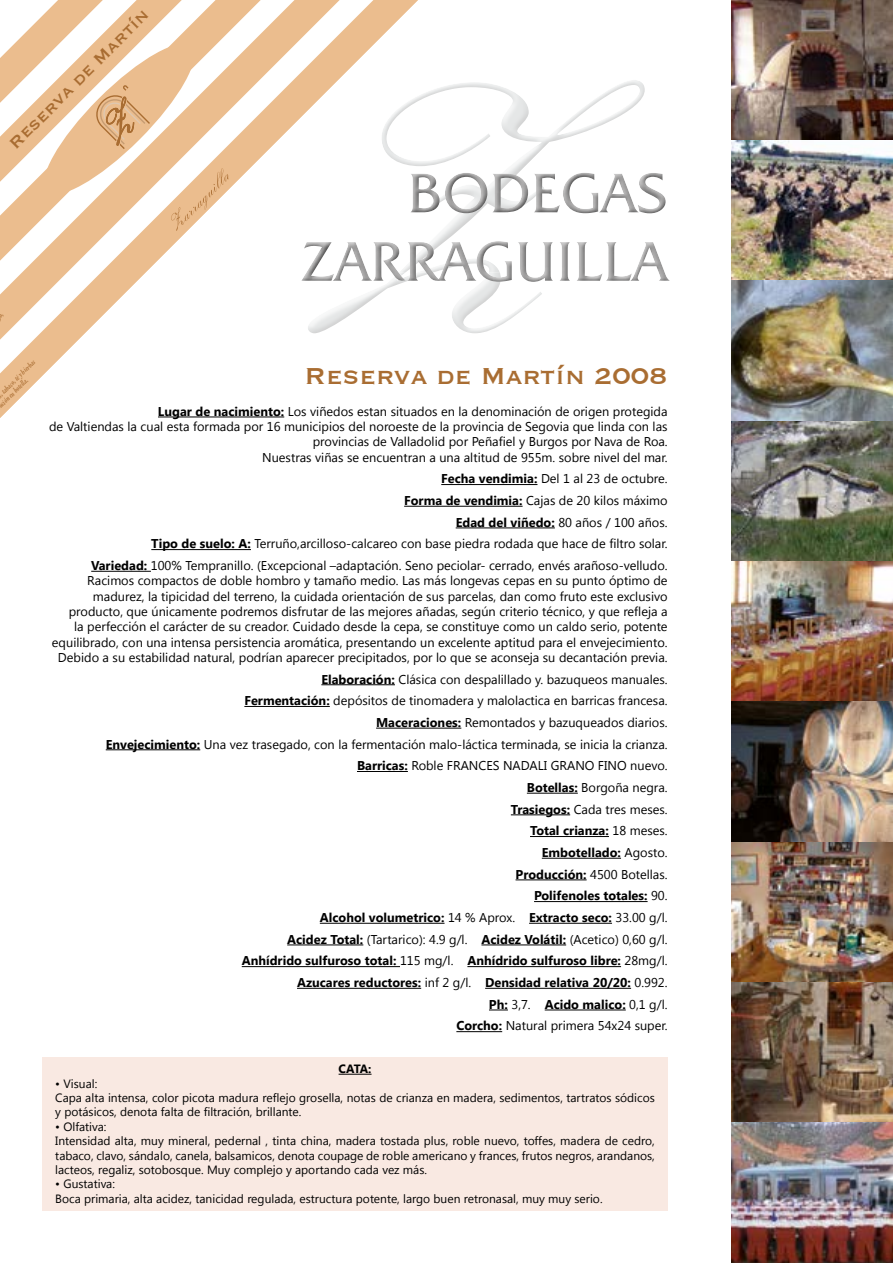
<style>
.page{position:relative;width:893px;height:1263px;background:#fff}
.page>*{position:absolute;margin:0;border:0;box-sizing:border-box;transform-origin:0 0}
.t1{font:57px/68.4px "Friz Quadrata IT Cby BT";color:#b3b2b2;text-align:right}
.t2{font:30px "Copperplate";color:#a96d32}
.t3{font:20.25px "Copperplate";color:#a96d32}
.t4{font:12.75px/21.8px "Segoe UI";color:#000;text-align:right}
.t5{font:12px/14.4px "Segoe UI";color:#000}
.t6{font:700 12px "Segoe UI";color:#000}
.t7{font:italic 600 7.8px/7.9px "Garamond Premr Pro";color:#a96d32;scale:.8 1}
.s1{font-weight:700}
</style>
<div class="page">
<div style="left:307px;top:81px;width:338px;height:253px;background:#000;opacity:.75"></div>
<img style="left:731px;top:0;width:162px;height:140px">
<img style="left:731px;top:140px;width:162px;height:141px">
<img style="left:731px;top:281px;width:162px;height:140px">
<img style="left:731px;top:421px;width:162px;height:140px">
<img style="left:731px;top:561px;width:162px;height:141px">
<img style="left:731px;top:702px;width:162px;height:140px">
<img style="left:731px;top:842px;width:162px;height:140px">
<img style="left:731px;top:982px;width:162px;height:141px">
<img style="left:731px;top:1123px;width:162px;height:140px">
<svg style="left:0;top:0;width:419px;height:418px"></svg>
<svg style="left:0;top:0;width:389px;height:389px"></svg>
<svg style="left:0;top:0;width:349px;height:349px"></svg>
<svg style="left:35px;top:35px;width:194px;height:196px"></svg>
<div style="left:285px;top:158px;width:396px;height:131px;background:#fff"></div>
<div style="left:288px;top:164px;width:398px;height:135px;background:#000;opacity:.75"></div>
<hr style="left:158px;top:417px;width:126px;height:1px;background:#000">
<hr style="left:441px;top:484px;width:96px;height:1px;background:#000">
<hr style="left:404px;top:506px;width:119px;height:1px;background:#000">
<hr style="left:456px;top:527px;width:99px;height:1px;background:#000">
<hr style="left:151px;top:549px;width:100px;height:1px;background:#000">
<hr style="left:91px;top:571px;width:60px;height:1px;background:#000">
<hr style="left:321px;top:684px;width:74px;height:1px;background:#000">
<hr style="left:244px;top:706px;width:86px;height:1px;background:#000">
<hr style="left:376px;top:728px;width:85px;height:1px;background:#000">
<hr style="left:106px;top:749px;width:94px;height:1px;background:#000">
<hr style="left:357px;top:771px;width:51px;height:1px;background:#000">
<hr style="left:527px;top:793px;width:51px;height:1px;background:#000">
<hr style="left:511px;top:814px;width:59px;height:1px;background:#000">
<hr style="left:530px;top:836px;width:79px;height:1px;background:#000">
<hr style="left:542px;top:858px;width:79px;height:1px;background:#000">
<hr style="left:515px;top:879px;width:72px;height:1px;background:#000">
<hr style="left:534px;top:901px;width:114px;height:1px;background:#000">
<hr style="left:320px;top:923px;width:125px;height:1px;background:#000">
<hr style="left:529px;top:923px;width:83px;height:1px;background:#000">
<hr style="left:287px;top:944px;width:76px;height:1px;background:#000">
<hr style="left:481px;top:944px;width:85px;height:1px;background:#000">
<hr style="left:242px;top:966px;width:158px;height:1px;background:#000">
<hr style="left:467px;top:966px;width:154px;height:1px;background:#000">
<hr style="left:297px;top:988px;width:124px;height:1px;background:#000">
<hr style="left:485px;top:988px;width:146px;height:1px;background:#000">
<svg style="left:489px;top:1009px;width:19px;height:1px"></svg>
<hr style="left:545px;top:1009px;width:81px;height:1px;background:#000">
<hr style="left:456px;top:1031px;width:46px;height:1px;background:#000">
<div style="left:43px;top:1057px;width:625px;height:153px;background:#f9e9e2"></div>
<hr style="left:339px;top:1074px;width:33px;height:1px;background:#000">
<svg style="left:0;top:314px;width:4px;height:4px"></svg>
<h3 class="t3" style="left:3px;top:137px;width:191px;rotate:-45deg">Reserva de Martín</h3>
<h1 class="t1" style="left:301px;top:158px;width:368px">BODEGAS<br>ZARRAGUILLA</h1>
<p class="t7" style="left:-9px;top:399px;width:73px;text-indent:7px;rotate:-45deg">s, tabaco, té y hierbas ución en botella.</p>
<h2 class="t2" style="left:304px;top:357px;width:365px">Reserva de Martín 2008</h2>
<p class="t4" style="left:49px;top:403px;width:620px;line-height:15.3px"><span class="s1">Lugar de nacimiento:</span> Los viñedos estan situados en la denominación de origen protegida<br>de Valtiendas la cual esta formada por 16 municipios del noroeste de la provincia de Segovia que linda con las provincias de Valladolid por Peñafiel y Burgos por Nava de Roa.<br>Nuestras viñas se encuentran a una altitud de 955m. sobre nivel del mar.</p>
<p class="t4" style="left:91px;top:467px;width:578px"><span class="s1">Fecha vendimia:</span> Del 1 al 23 de octubre.<br><span class="s1">Forma de vendimia:</span> Cajas de 20 kilos máximo<br><span class="s1">Edad del viñedo:</span> 80 años / 100 años.<br><span class="s1">Tipo de suelo: A:</span> Terruño,arcilloso-calcareo con base piedra rodada que hace de filtro solar.<br><span class="s1">Variedad:</span> 100% Tempranillo. (Excepcional –adaptación. Seno peciolar- cerrado, envés arañoso-velludo.</p>
<p class="t4" style="left:52px;top:573px;width:617px;line-height:15.3px">Racimos compactos de doble hombro y tamaño medio. Las más longevas cepas en su punto óptimo de madurez, la tipicidad del terreno, la cuidada orientación de sus parcelas, dan como fruto este exclusivo producto, que únicamente podremos disfrutar de las mejores añadas, según criterio técnico, y que refleja a<br>la perfección el carácter de su creador. Cuidado desde la cepa, se constituye como un caldo serio, potente equilibrado, con una intensa persistencia aromática, presentando un excelente aptitud para el envejecimiento.<br>Debido a su estabilidad natural, podrían aparecer precipitados, por lo que se aconseja su decantación previa.</p>
<p class="t4" style="left:106px;top:668px;width:563px"><span class="s1">Elaboración:</span> Clásica con despalillado y. bazuqueos manuales.<br><span class="s1">Fermentación:</span> depósitos de tinomadera y malolactica en barricas francesa.<br><span class="s1">Maceraciones:</span> Remontados y bazuqueados diarios.<br><span class="s1">Envejecimiento:</span> Una vez trasegado, con la fermentación malo-láctica terminada, se inicia la crianza.<br><span class="s1">Barricas:</span> Roble FRANCES NADALI GRANO FINO nuevo.<br><span class="s1">Botellas:</span> Borgoña negra.<br><span class="s1">Trasiegos:</span> Cada tres meses.<br><span class="s1">Total crianza:</span> 18 meses.<br><span class="s1">Embotellado:</span> Agosto.<br><span class="s1">Producción:</span> 4500 Botellas.<br><span class="s1">Polifenoles totales:</span> 90.<br><span class="s1">Alcohol volumetrico:</span> 14 % Aprox. <span class="s1">Extracto seco:</span> 33.00 g/l.<br><span class="s1">Acidez Total:</span> (Tartarico): 4.9 g/l. <span class="s1">Acidez Volátil:</span> (Acetico) 0,60 g/l.<br><span class="s1">Anhídrido sulfuroso total:</span> 115 mg/l. <span class="s1">Anhídrido sulfuroso libre:</span> 28mg/l.<br><span class="s1">Azucares reductores:</span> inf 2 g/l. <span class="s1">Densidad relativa 20/20:</span> 0.992.<br><span class="s1">Ph:</span> 3,7. <span class="s1">Acido malico:</span> 0,1 g/l.<br><span class="s1">Corcho:</span> Natural primera 54x24 super.</p>
<p class="t6" style="left:339px;top:1060px;width:34px">CATA:</p>
<p class="t5" style="left:55px;top:1075px;width:601px">• Visual:<br>Capa alta intensa, color picota madura reflejo grosella, notas de crianza en madera, sedimentos, tartratos sódicos y potásicos, denota falta de filtración, brillante.</p>
<p class="t5" style="left:55px;top:1119px;width:601px">• Olfativa:<br>Intensidad alta, muy mineral, pedernal , tinta china, madera tostada plus, roble nuevo, toffes, madera de cedro, tabaco, clavo, sándalo, canela, balsamicos, denota coupage de roble americano y frances, frutos negros, arandanos, lacteos, regaliz, sotobosque. Muy complejo y aportando cada vez más.</p>
<p class="t5" style="left:55px;top:1176px;width:549px">• Gustativa:<br>Boca primaria, alta acidez, tanicidad regulada, estructura potente, largo buen retronasal, muy muy serio.</p>
</div>
